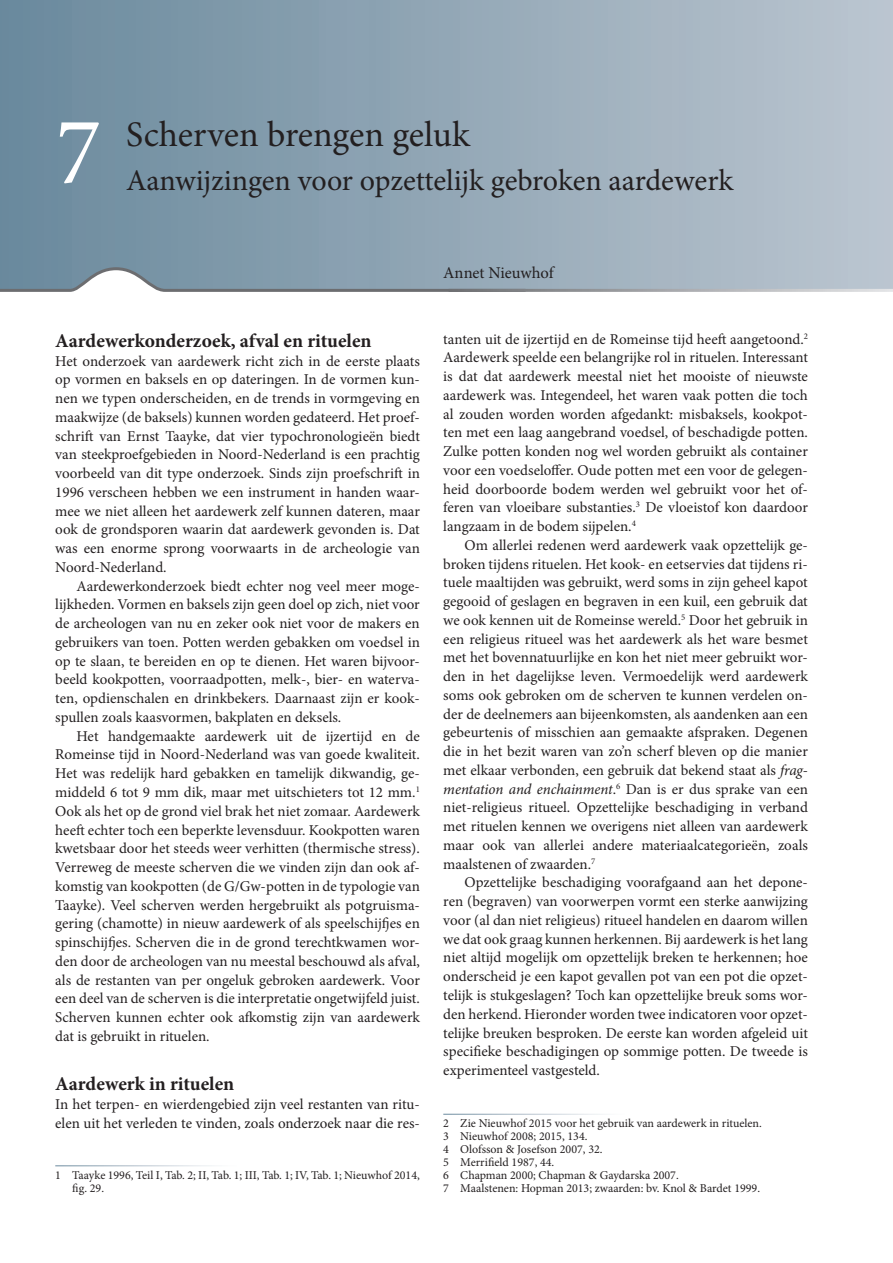
<style>
.page{position:relative;width:893px;height:1263px;background:#fff}
.page>*{position:absolute;margin:0;border:0;box-sizing:border-box;transform-origin:0 0}
.t1{font:96px "Minion Pro";color:#fff}
.t2{font:36px "Minion Pro";letter-spacing:-.005em;color:#231f20}
.t3{font:30px "Minion Pro";letter-spacing:-.005em;color:#231f20}
.t4{font:700 19.5px "Minion Pro";letter-spacing:-.005em;color:#231f20}
.t5{font:16.5px "Minion Pro";letter-spacing:-.005em;color:#231f20}
.t6{font:15px/18.8px "Minion Pro";letter-spacing:-.005em;color:#231f20;text-align:justify}
.t7{font:12px/12.9px "Minion Pro";color:#231f20}
.s1{font-style:italic}
</style>
<div class="page">
<svg style="left:0;top:0;width:893px;height:289px;background:#93a7b6"></svg>
<svg style="left:0;top:266px;width:529px;height:26px;background:#8b9fad"></svg>
<hr style="left:449px;top:289px;width:444px;height:3px;background:#fff">
<h1 class="t1" style="left:55px;top:87px;width:48px">7</h1>
<h2 class="t2" style="left:126px;top:111px;width:346px">Scherven brengen geluk</h2>
<h3 class="t3" style="left:126px;top:160px;width:609px">Aanwijzingen voor opzettelijk gebroken aardewerk</h3>
<h3 class="t4" style="left:55px;top:327px;width:318px">Aardewerkonderzoek, afval en rituelen</h3>
<p class="t6" style="left:55px;top:352px;width:366px">Het onderzoek van aardewerk richt zich in de eerste plaats op vormen en baksels en op dateringen. In de vormen kun&shy;nen we typen onderscheiden, en de trends in vormgeving en maakwijze (de baksels) kunnen worden gedateerd. Het proef&shy;schrift van Ernst Taayke, dat vier typochronologieën biedt van steekproefgebieden in Noord-Nederland is een prachtig voorbeeld van dit type onderzoek. Sinds zijn proefschrift in 1996 verscheen hebben we een instrument in handen waar&shy;mee we niet alleen het aardewerk zelf kunnen dateren, maar ook de grondsporen waarin dat aardewerk gevonden is. Dat was een enorme sprong voorwaarts in de archeologie van Noord-Nederland.</p>
<p class="t6" style="left:55px;top:577px;width:366px;text-indent:21px">Aardewerkonderzoek biedt echter nog veel meer moge&shy;lijkheden. Vormen en baksels zijn geen doel op zich, niet voor de archeologen van nu en zeker ook niet voor de makers en gebruikers van toen. Potten werden gebakken om voedsel in op te slaan, te bereiden en op te dienen. Het waren bijvoor&shy;beeld kookpotten, voorraadpotten, melk-, bier- en waterva&shy;ten, opdienschalen en drinkbekers. Daarnaast zijn er kook&shy;spullen zoals kaasvormen, bakplaten en deksels.</p>
<p class="t6" style="left:55px;top:727px;width:366px;text-indent:21px">Het handgemaakte aardewerk uit de ijzertijd en de Romeinse tijd in Noord-Nederland was van goede kwaliteit.<br>Het was redelijk hard gebakken en tamelijk dikwandig, ge&shy;middeld 6 tot 9 mm dik, maar met uitschieters tot 12 mm.<sup>1<br></sup>Ook als het op de grond viel brak het niet zomaar. Aardewerk heeft echter toch een beperkte levensduur. Kookpotten waren kwetsbaar door het steeds weer verhitten (thermische stress).<br>Verreweg de meeste scherven die we vinden zijn dan ook af&shy;komstig van kookpotten (de G/Gw-potten in de typologie van Taayke). Veel scherven werden hergebruikt als potgruisma&shy;gering (chamotte) in nieuw aardewerk of als speelschijfjes en spinschijfjes. Scherven die in de grond terechtkwamen wor&shy;den door de archeologen van nu meestal beschouwd als afval, als de restanten van per ongeluk gebroken aardewerk. Voor een deel van de scherven is die interpretatie ongetwijfeld juist.<br>Scherven kunnen echter ook afkomstig zijn van aardewerk dat is gebruikt in rituelen.</p>
<h3 class="t4" style="left:55px;top:1070px;width:180px">Aardewerk in rituelen</h3>
<p class="t6" style="left:55px;top:1095px;width:366px">In het terpen- en wierdengebied zijn veel restanten van ritu&shy;elen uit het verleden te vinden, zoals onderzoek naar die res-</p>
<p class="t7" style="left:72px;top:1168px;width:349px;text-indent:-17px">1 Taayke 1996, Teil I, Tab. 2; II, Tab. 1; III, Tab. 1; IV, Tab. 1; Nieuwhof 2014, fig. 29.</p>
<p class="t5" style="left:443px;top:262px;width:112px">Annet Nieuwhof</p>
<p class="t6" style="left:443px;top:330px;width:366px">tanten uit de ijzertijd en de Romeinse tijd heeft aangetoond.<sup>2<br></sup>Aardewerk speelde een belangrijke rol in rituelen. Interessant is dat dat aardewerk meestal niet het mooiste of nieuwste aardewerk was. Integendeel, het waren vaak potten die toch al zouden worden worden afgedankt: misbaksels, kookpot&shy;ten met een laag aangebrand voedsel, of beschadigde potten.<br>Zulke potten konden nog wel worden gebruikt als container voor een voedseloffer. Oude potten met een voor de gelegen&shy;heid doorboorde bodem werden wel gebruikt voor het of&shy;feren van vloeibare substanties.<sup>3</sup> De vloeistof kon daardoor langzaam in de bodem sijpelen.<sup>4</sup></p>
<p class="t6" style="left:443px;top:536px;width:366px;text-indent:21px">Om allerlei redenen werd aardewerk vaak opzettelijk ge&shy;broken tijdens rituelen. Het kook- en eetservies dat tijdens ri&shy;tuele maaltijden was gebruikt, werd soms in zijn geheel kapot gegooid of geslagen en begraven in een kuil, een gebruik dat we ook kennen uit de Romeinse wereld.<sup>5</sup> Door het gebruik in een religieus ritueel was het aardewerk als het ware besmet met het bovennatuurlijke en kon het niet meer gebruikt wor&shy;den in het dagelijkse leven. Vermoedelijk werd aardewerk soms ook gebroken om de scherven te kunnen verdelen on&shy;der de deelnemers aan bijeenkomsten, als aandenken aan een gebeurtenis of misschien aan gemaakte afspraken. Degenen die in het bezit waren van zo’n scherf bleven op die manier met elkaar verbonden, een gebruik dat bekend staat als <span class="s1">frag&shy;mentation and enchainment</span>.<sup>6</sup> Dan is er dus sprake van een niet-religieus ritueel. Opzettelijke beschadiging in verband met rituelen kennen we overigens niet alleen van aardewerk maar ook van allerlei andere materiaalcategorieën, zoals maalstenen of zwaarden.<sup>7</sup></p>
<p class="t6" style="left:443px;top:873px;width:366px;text-indent:21px">Opzettelijke beschadiging voorafgaand aan het depone&shy;ren (begraven) van voorwerpen vormt een sterke aanwijzing voor (al dan niet religieus) ritueel handelen en daarom willen we dat ook graag kunnen herkennen. Bij aardewerk is het lang niet altijd mogelijk om opzettelijk breken te herkennen; hoe onderscheid je een kapot gevallen pot van een pot die opzet&shy;telijk is stukgeslagen? Toch kan opzettelijke breuk soms wor&shy;den herkend. Hieronder worden twee indicatoren voor opzet&shy;telijke breuken besproken. De eerste kan worden afgeleid uit specifieke beschadigingen op sommige potten. De tweede is experimenteel vastgesteld.</p>
<p class="t7" style="left:443px;top:1117px;width:320px">2 Zie Nieuwhof 2015 voor het gebruik van aardewerk in rituelen.<br>3 Nieuwhof 2008; 2015, 134.<br>4 Olofsson &amp; Josefson 2007, 32.<br>5 Merrifield 1987, 44.<br>6 Chapman 2000; Chapman &amp; Gaydarska 2007.<br>7 Maalstenen: Hopman 2013; zwaarden: bv. Knol &amp; Bardet 1999.</p>
</div>
